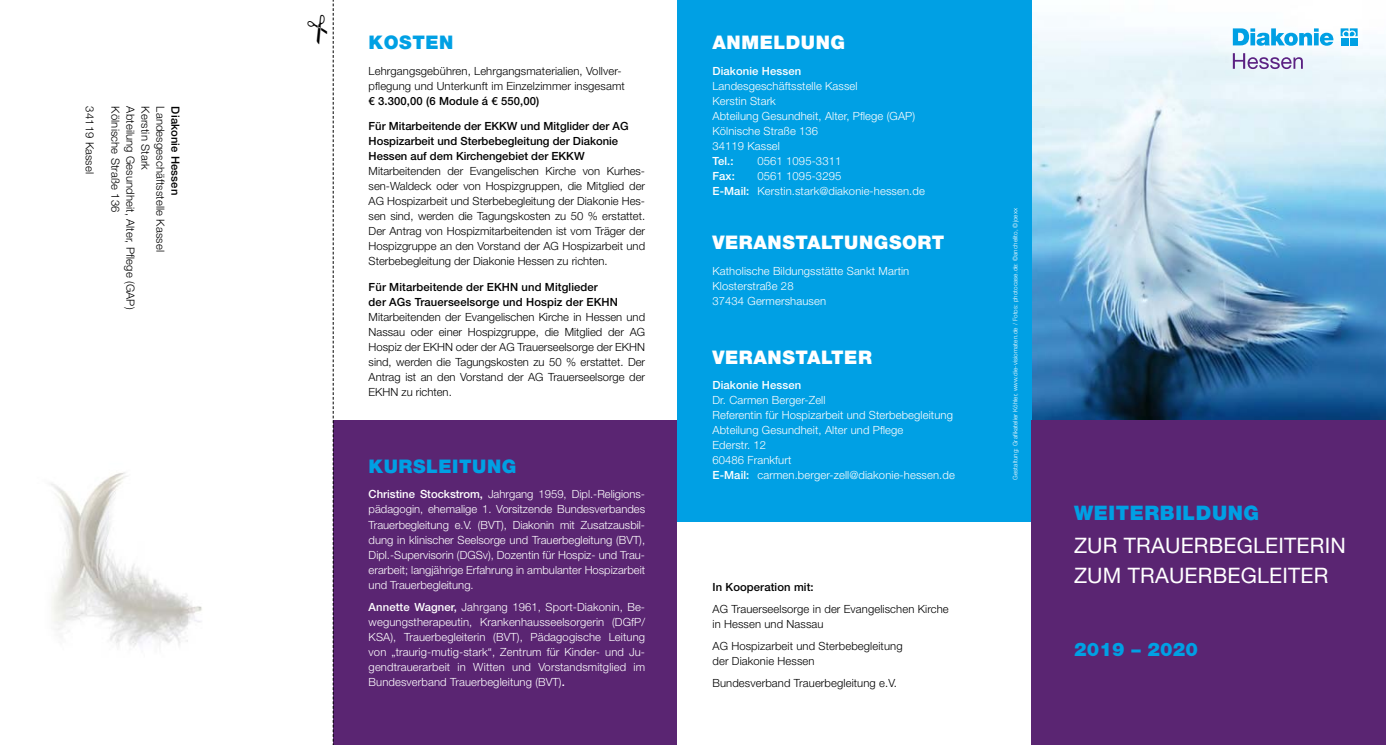
<style>
.page{position:relative;width:1386px;height:745px;background:#fff}
.page>*{position:absolute;margin:0;border:0;box-sizing:border-box;transform-origin:0 0}
.t1{font:21.25px/29.9px "Helvetica Neue LT Pro";letter-spacing:.01em;color:#fff}
.t2{font:900 20px "Helvetica Neue LT Pro";letter-spacing:.03em;color:#00a0e4}
.t3{font:900 18.75px "Helvetica Neue LT Pro";letter-spacing:.03em;color:#fff}
.t4{font:900 18.75px "Helvetica Neue LT Pro";letter-spacing:.03em;color:#00a0e4}
.t5{font:900 18.75px "Helvetica Neue LT Pro";letter-spacing:.01em;color:#00a0e4}
.t6{font:300 11.25px/15px "Helvetica Neue LT Pro";letter-spacing:.01em;color:#fff}
.t7{font:300 11.25px/15px "Helvetica Neue LT Pro";letter-spacing:.01em;color:#000}
.t8{font:500 11.25px/15px "Helvetica Neue LT Pro";color:#000}
.t9{font:500 11.25px "Helvetica Neue LT Pro";letter-spacing:.01em;color:#fff}
.t10{font:300 6.25px "Helvetica Neue LT Pro";letter-spacing:.01em;color:#fff}
.s1{font-weight:500}
</style>
<div class="page">
<img style="left:1031px;top:0;width:354px;height:420px">
<div style="left:333px;top:420px;width:344px;height:324px;background:#5a2572"></div>
<div style="left:677px;top:0;width:354px;height:521px;background:#00a0e4"></div>
<div style="left:1031px;top:420px;width:354px;height:324px;background:#5a2572"></div>
<div style="left:1213px;top:9px;width:164px;height:79px;background:#fff;opacity:.86"></div>
<svg style="left:1232px;top:28px;width:101px;height:18px"></svg>
<svg style="left:1340px;top:28px;width:17px;height:8px"></svg>
<div style="left:1340px;top:38px;width:8px;height:7px;background:#00a0e4"></div>
<div style="left:1349px;top:38px;width:8px;height:7px;background:#00a0e4"></div>
<svg style="left:1232px;top:53px;width:70px;height:16px"></svg>
<svg style="left:333px;top:0;width:1px;height:744px"></svg>
<img style="left:51px;top:472px;width:151px;height:175px">
<p class="t7" style="left:98px;top:106px;width:69px;rotate:90deg">34119 Kassel</p>
<p class="t7" style="left:123px;top:106px;width:107px;rotate:90deg">Kölnische Straße 136</p>
<p class="t7" style="left:138px;top:106px;width:204px;rotate:90deg">Abteilung Gesundheit, Alter, Pflege (GAP)</p>
<p class="t7" style="left:153px;top:106px;width:65px;rotate:90deg">Kerstin Stark</p>
<p class="t7" style="left:168px;top:106px;width:147px;rotate:90deg">Landesgeschäftsstelle Kassel</p>
<p class="t8" style="left:183px;top:106px;width:90px;rotate:90deg">Diakonie Hessen</p>
<h3 class="t4" style="left:369px;top:31px;width:86px">KOSTEN</h3>
<p class="t7" style="left:369px;top:63px;width:258px">Lehrgangsgebühren, Lehrgangsmaterialien, Vollver&shy;pflegung und Unterkunft im Einzelzimmer insgesamt</p>
<p class="t8" style="left:369px;top:93px;width:172px">€ 3.300,00 (6 Module á € 550,00)</p>
<p class="t8" style="left:369px;top:118px;width:261px">Für Mitarbeitende der EKKW und Mitglider der AG<br>Hospizarbeit und Sterbebegleitung der Diakonie<br>Hessen auf dem Kirchengebiet der EKKW</p>
<p class="t7" style="left:369px;top:163px;width:278px;text-align:justify">Mitarbeitenden der Evangelischen Kirche von Kurhes&shy;sen-Waldeck oder von Hospizgruppen, die Mitglied der AG Hospizarbeit und Sterbebegleitung der Diakonie Hes&shy;sen sind, werden die Tagungskosten zu 50 % erstattet.<br>Der Antrag von Hospizmitarbeitenden ist vom Träger der Hospizgruppe an den Vorstand der AG Hospizarbeit und Sterbebegleitung der Diakonie Hessen zu richten.</p>
<p class="t8" style="left:369px;top:279px;width:251px">Für Mitarbeitende der EKHN und Mitglieder der AGs Trauerseelsorge und Hospiz der EKHN</p>
<p class="t7" style="left:369px;top:309px;width:278px;text-align:justify">Mitarbeitenden der Evangelischen Kirche in Hessen und Nassau oder einer Hospizgruppe, die Mitglied der AG Hospiz der EKHN oder der AG Trauerseelsorge der EKHN sind, werden die Tagungskosten zu 50 % erstattet. Der Antrag ist an den Vorstand der AG Trauerseelsorge der EKHN zu richten.</p>
<h3 class="t4" style="left:369px;top:454px;width:149px">KURSLEITUNG</h3>
<p class="t6" style="left:369px;top:486px;width:278px;text-align:justify"><span class="s1">Christine Stockstrom,</span> Jahrgang 1959, Dipl.-Religions&shy;pädagogin, ehemalige 1. Vorsitzende Bundesverbandes Trauerbegleitung e.V. (BVT), Diakonin mit Zusatzausbil&shy;dung in klinischer Seelsorge und Trauerbegleitung (BVT), Dipl.-Supervisorin (DGSv), Dozentin für Hospiz- und Trau&shy;erarbeit; langjährige Erfahrung in ambulanter Hospizarbeit und Trauerbegleitung.</p>
<p class="t6" style="left:369px;top:598px;width:278px;text-align:justify"><span class="s1">Annette Wagner,</span> Jahrgang 1961, Sport-Diakonin, Be&shy;wegungstherapeutin, Krankenhausseelsorgerin (DGfP/ KSA), Trauerbegleiterin (BVT), Pädagogische Leitung von „traurig-mutig-stark“, Zentrum für Kinder- und Ju&shy;gendtrauerarbeit in Witten und Vorstandsmitglied im Bundesverband Trauerbegleitung (BVT)<span class="s1">.</span></p>
<h3 class="t3" style="left:712px;top:31px;width:134px">ANMELDUNG</h3>
<p class="t9" style="left:712px;top:64px;width:90px">Diakonie Hessen</p>
<p class="t6" style="left:712px;top:78px;width:204px">Landesgeschäftsstelle Kassel<br>Kerstin Stark<br>Abteilung Gesundheit, Alter, Pflege (GAP)<br>Kölnische Straße 136<br>34119 Kassel</p>
<p class="t9" style="left:712px;top:154px;width:23px">Tel.:</p>
<p class="t6" style="left:757px;top:153px;width:85px">0561 1095-3311</p>
<p class="t9" style="left:712px;top:169px;width:24px">Fax:</p>
<p class="t6" style="left:712px;top:168px;width:214px;text-indent:45px">0561 1095-3295<br><span class="s1">E-Mail:</span> Kerstin.stark@diakonie-hessen.de</p>
<h3 class="t3" style="left:712px;top:231px;width:233px">VERANSTALTUNGSORT</h3>
<p class="t6" style="left:712px;top:263px;width:198px">Katholische Bildungsstätte Sankt Martin<br>Klosterstraße 28<br>37434 Germershausen</p>
<h3 class="t3" style="left:712px;top:345px;width:161px">VERANSTALTER</h3>
<p class="t9" style="left:712px;top:378px;width:90px">Diakonie Hessen</p>
<p class="t6" style="left:712px;top:392px;width:244px">Dr. Carmen Berger-Zell<br>Referentin für Hospizarbeit und Sterbebegleitung<br>Abteilung Gesundheit, Alter und Pflege<br>Ederstr. 12<br>60486 Frankfurt<br><span class="s1">E-Mail:</span> carmen.berger-zell@diakonie-hessen.de</p>
<p class="t8" style="left:712px;top:578px;width:103px">In Kooperation mit:</p>
<p class="t7" style="left:712px;top:600px;width:238px">AG Trauerseelsorge in der Evangelischen Kirche in Hessen und Nassau</p>
<p class="t7" style="left:712px;top:637px;width:192px">AG Hospizarbeit und Sterbebegleitung der Diakonie Hessen</p>
<p class="t7" style="left:712px;top:674px;width:186px">Bundesverband Trauerbegleitung e.V.</p>
<p class="t10" style="left:1011px;top:479px;width:272px;rotate:-90deg">Gestaltung: Grafikatelier Köhler, www.die-visiomaten.de / Fotos: photocase.de: ©anchelito, ©joexx</p>
<h2 class="t2" style="left:1074px;top:500px;width:187px">WEITERBILDUNG</h2>
<h1 class="t1" style="left:1074px;top:530px;width:273px">ZUR TRAUERBEGLEITERIN<br>ZUM TRAUERBEGLEITER</h1>
<h3 class="t5" style="left:1074px;top:638px;width:125px">2019 – 2020</h3>
</div>
